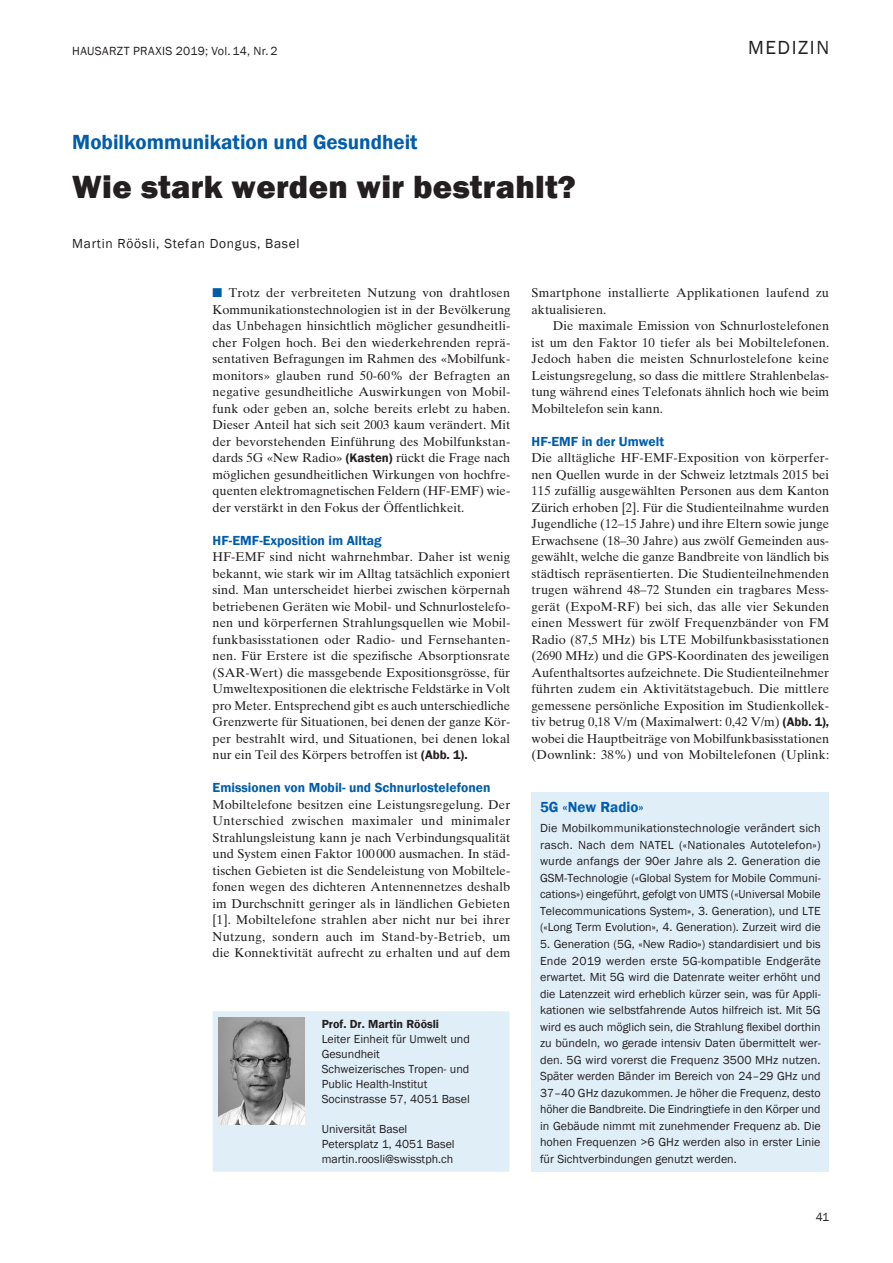
<style>
.page{position:relative;width:893px;height:1263px;background:#fff}
.page>*{position:absolute;margin:0;border:0;box-sizing:border-box;transform-origin:0 0}
.Head{font:800 33px "Franklin Gothic";letter-spacing:.01em;color:#231f20}
.Dach{font:600 21px "Franklin Gothic";color:#015dab}
.t1{font:19.5px "Franklin Gothic";letter-spacing:.08em;color:#231f20}
.Kasten_T{font:600 15px "Franklin Gothic";color:#015dab}
.Zwiti{font:600 13.5px "Franklin Gothic";letter-spacing:.005em;color:#015dab}
.Autor_Z{font:13.5px "Franklin Gothic";letter-spacing:.05em;color:#231f20}
.Fliesstext_OE{font:12.75px/16.5px "Times Ten";letter-spacing:.01em;color:#231f20;text-align:justify}
.Fliesstext_ME{font:12.75px/16.5px "Times Ten";color:#231f20;text-align:justify}
.t2{font:12.15px "Franklin Gothic";letter-spacing:.03em;color:#231f20}
.Kasten_F{font:12px/16.5px "Franklin Gothic";color:#231f20;text-align:justify}
.Autor_K{font:12px/15px "Franklin Gothic";color:#231f20}
.Autor_K-2{font:600 12px "Franklin Gothic";color:#231f20}
.s1{color:#015dab}
.s2{font-family:"Franklin Gothic";font-weight:600}
</style>
<div class="page">
<div style="left:213px;top:1011px;width:296px;height:161px;background:#e0eef8"></div>
<img style="left:219px;top:1018px;width:85px;height:106px">
<div style="left:531px;top:792px;width:298px;height:379px;background:#e0eef8"></div>
<p class="t2" style="left:72px;top:43px;width:207px">HAUSARZT PRAXIS 2019; Vol. 14, Nr. 2</p>
<p class="Dach" style="left:72px;top:129px;width:347px">Mobilkommunikation und Gesundheit</p>
<p class="Head" style="left:72px;top:166px;width:505px">Wie stark werden wir bestrahlt?</p>
<p class="Autor_Z" style="left:72px;top:235px;width:229px">Martin Röösli, Stefan Dongus, Basel</p>
<h3 class="t1" style="left:748px;top:36px;width:83px">MEDIZIN</h3>
<p class="Fliesstext_OE" style="left:213px;top:284px;width:299px"><span class="s1">■</span> Trotz der verbreiteten Nutzung von drahtlosen Kommunikationstechnologien ist in der Bevölkerung das Unbehagen hinsichtlich möglicher gesundheitli&shy;cher Folgen hoch. Bei den wiederkehrenden reprä&shy;sentativen Befragungen im Rahmen des «Mobilfunk&shy;monitors» glauben rund 50-60% der Befragten an negative gesundheitliche Auswirkungen von Mobil&shy;funk oder geben an, solche bereits erlebt zu haben.<br>Dieser Anteil hat sich seit 2003 kaum verändert. Mit der bevorstehenden Einführung des Mobilfunkstan&shy;dards 5G «New Radio» <span class="s2">(Kasten)</span> rückt die Frage nach möglichen gesundheitlichen Wirkungen von hochfre&shy;quenten elektromagnetischen Feldern (HF-EMF) wie&shy;der verstärkt in den Fokus der Öffentlichkeit.</p>
<p class="Zwiti" style="left:213px;top:532px;width:171px">HF-EMF-Exposition im Alltag</p>
<p class="Fliesstext_OE" style="left:213px;top:548px;width:299px">HF-EMF sind nicht wahrnehmbar. Daher ist wenig bekannt, wie stark wir im Alltag tatsächlich exponiert sind. Man unterscheidet hierbei zwischen körpernah betriebenen Geräten wie Mobil- und Schnurlostelefo&shy;nen und körperfernen Strahlungsquellen wie Mobil&shy;funkbasisstationen oder Radio- und Fernsehanten&shy;nen. Für Erstere ist die spezifische Absorptionsrate (SAR-Wert) die massgebende Expositionsgrösse, für Umweltexpositionen die elektrische Feldstärke in Volt pro Meter. Entsprechend gibt es auch unterschiedliche Grenzwerte für Situationen, bei denen der ganze Kör&shy;per bestrahlt wird, und Situationen, bei denen lokal nur ein Teil des Körpers betroffen ist <span class="s2">(Abb. 1).</span></p>
<p class="Zwiti" style="left:213px;top:779px;width:279px">Emissionen von Mobil- und Schnurlostelefonen</p>
<p class="Fliesstext_OE" style="left:213px;top:796px;width:299px">Mobiltelefone besitzen eine Leistungsregelung. Der Unterschied zwischen maximaler und minimaler Strahlungsleistung kann je nach Verbindungsqualität und System einen Faktor 100 000 ausmachen. In städ&shy;tischen Gebieten ist die Sendeleistung von Mobiltele&shy;fonen wegen des dichteren Antennennetzes deshalb im Durchschnitt geringer als in ländlichen Gebieten [1]. Mobiltelefone strahlen aber nicht nur bei ihrer Nutzung, sondern auch im Stand-by-Betrieb, um die Konnektivität aufrecht zu erhalten und auf dem</p>
<p class="Autor_K-2" style="left:322px;top:1017px;width:119px">Prof. Dr. Martin Röösli</p>
<p class="Autor_K" style="left:322px;top:1032px;width:150px">Leiter Einheit für Umwelt und<br>Gesundheit</p>
<p class="Autor_K" style="left:322px;top:1062px;width:149px">Schweizerisches Tropen- und<br>Public Health-Institut</p>
<p class="Autor_K" style="left:322px;top:1092px;width:150px">Socinstrasse 57, 4051 Basel</p>
<p class="Autor_K" style="left:322px;top:1122px;width:87px">Universität Basel</p>
<p class="Autor_K" style="left:322px;top:1137px;width:134px">Petersplatz 1, 4051 Basel</p>
<p class="Autor_K" style="left:322px;top:1152px;width:133px">martin.roosli@swisstph.ch</p>
<p class="Fliesstext_OE" style="left:531px;top:284px;width:299px">Smartphone installierte Applikationen laufend zu aktualisieren.</p>
<p class="Fliesstext_ME" style="left:531px;top:317px;width:299px;text-indent:21px">Die maximale Emission von Schnurlostelefonen ist um den Faktor 10 tiefer als bei Mobiltelefonen.<br>Jedoch haben die meisten Schnurlostelefone keine Leistungsregelung, so dass die mittlere Strahlenbelas&shy;tung während eines Telefonats ähnlich hoch wie beim Mobiltelefon sein kann.</p>
<p class="Zwiti" style="left:531px;top:433px;width:134px">HF-EMF in der Umwelt</p>
<p class="Fliesstext_OE" style="left:531px;top:449px;width:299px">Die alltägliche HF-EMF-Exposition von körperfer&shy;nen Quellen wurde in der Schweiz letztmals 2015 bei 115 zufällig ausgewählten Personen aus dem Kanton Zürich erhoben [2]. Für die Studienteilnahme wurden Jugendliche (12–15 Jahre) und ihre Eltern sowie junge Erwachsene (18–30 Jahre) aus zwölf Gemeinden aus&shy;gewählt, welche die ganze Bandbreite von ländlich bis städtisch repräsentierten. Die Studienteilnehmenden trugen während 48–72 Stunden ein tragbares Mess&shy;gerät (ExpoM-RF) bei sich, das alle vier Sekunden einen Messwert für zwölf Frequenzbänder von FM Radio (87,5 MHz) bis LTE Mobilfunkbasisstationen (2690 MHz) und die GPS-Koordinaten des jeweiligen Aufenthaltsortes aufzeichnete. Die Studienteilnehmer führten zudem ein Aktivitätstagebuch. Die mittlere gemessene persönliche Exposition im Studienkollek&shy;tiv betrug 0,18 V/m (Maximalwert: 0,42 V/m) <span class="s2">(Abb. 1), </span>wobei die Hauptbeiträge von Mobilfunkbasisstationen (Downlink: 38%) und von Mobiltelefonen (Uplink:</p>
<p class="Kasten_T" style="left:540px;top:797px;width:105px">5G «New Radio»</p>
<p class="Kasten_F" style="left:540px;top:820px;width:282px">Die Mobilkommunikationstechnologie verändert sich rasch. Nach dem NATEL («Nationales Autotelefon») wurde anfangs der 90er Jahre als 2. Generation die GSM-Technologie («Global System for Mobile Communi&shy;cations») eingeführt, gefolgt von UMTS («Universal Mobile Telecommunications System», 3. Generation), und LTE («Long Term Evolution», 4. Generation). Zurzeit wird die</p>
<p class="Kasten_F" style="left:540px;top:936px;width:282px">5. Generation (5G, «New Radio») standardisiert und bis Ende 2019 werden erste 5G-kompatible Endgeräte erwartet. Mit 5G wird die Datenrate weiter erhöht und die Latenzzeit wird erheblich kürzer sein, was für Appli&shy;kationen wie selbstfahrende Autos hilfreich ist. Mit 5G wird es auch möglich sein, die Strahlung flexibel dorthin zu bündeln, wo gerade intensiv Daten übermittelt wer&shy;den. 5G wird vorerst die Frequenz 3500 MHz nutzen.<br>Später werden Bänder im Bereich von 24–29 GHz und 37–40 GHz dazukommen. Je höher die Frequenz, desto höher die Bandbreite. Die Eindringtiefe in den Körper und in Gebäude nimmt mit zunehmender Frequenz ab. Die hohen Frequenzen &gt;6 GHz werden also in erster Linie für Sichtverbindungen genutzt werden.</p>
<p class="Kasten_F" style="left:816px;top:1209px;width:15px">41</p>
</div>
